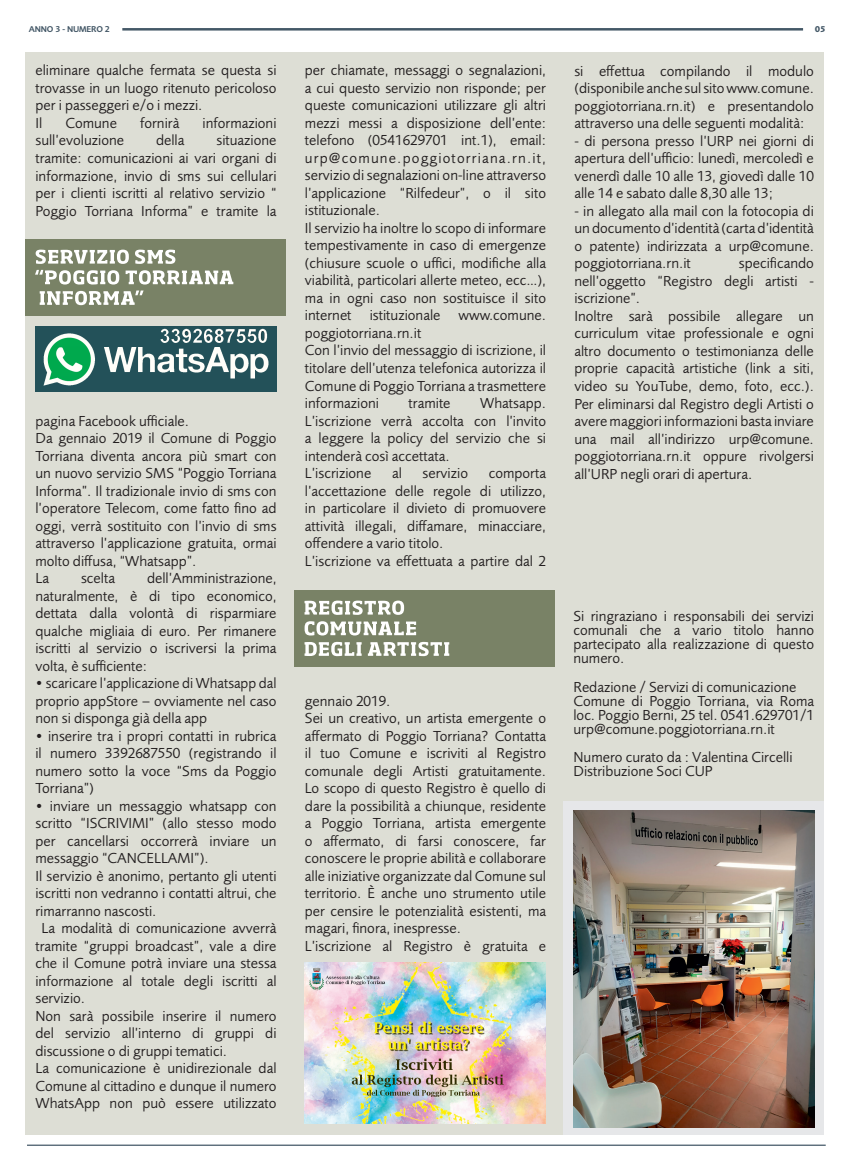
<style>
.page{position:relative;width:851px;height:1170px;background:#fff}
.page>*{position:absolute;margin:0;border:0;box-sizing:border-box;transform-origin:0 0}
.t1{font:15px/17.5px "Foundry Sans";color:#231f20}
.t2{font:600 8.75px "Foundry Sans";letter-spacing:-.02em;color:#445867}
.t3{font:700 8.75px "Foundry Sans";color:#445867}
</style>
<div class="page">
<hr style="left:27px;top:1144px;width:798px;height:1px;background:#445867">
<hr style="left:122px;top:28px;width:681px;height:3px;background:#445867">
<div style="left:25px;top:52px;width:798px;height:1082px;background:#ddded5"></div>
<div style="left:25px;top:239px;width:261px;height:76px;background:#798266"></div>
<svg style="left:40px;top:290px;width:103px;height:15px"></svg>
<svg style="left:35px;top:270px;width:198px;height:14px"></svg>
<svg style="left:36px;top:249px;width:139px;height:15px"></svg>
<img style="left:35px;top:326px;width:241px;height:66px">
<div style="left:294px;top:590px;width:261px;height:76px;background:#798266"></div>
<svg style="left:304px;top:641px;width:145px;height:15px"></svg>
<svg style="left:304px;top:621px;width:112px;height:14px"></svg>
<svg style="left:304px;top:600px;width:100px;height:15px"></svg>
<img style="left:304px;top:962px;width:241px;height:161px">
<div style="left:564px;top:801px;width:259px;height:333px;background:#e6e7e9"></div>
<img style="left:573px;top:810px;width:241px;height:317px">
<p class="t2" style="left:29px;top:23px;width:83px">ANNO 3 - NUMERO 2</p>
<p class="t3" style="left:814px;top:22px;width:12px">05</p>
<p class="t1" style="left:305px;top:60px;width:243px">per chiamate, messaggi o segnalazioni, a cui questo servizio non risponde; per queste comunicazioni utilizzare gli altri mezzi messi a disposizione dell’ente: telefono (0541629701 int.1), email: urp@comune.poggiotorriana.rn.it, servizio di segnalazioni on-line attraverso l’applicazione “Rilfedeur”, o il sito istituzionale.<br>Il servizio ha inoltre lo scopo di informare tempestivamente in caso di emergenze (chiusure scuole o uffici, modifiche alla viabilità, particolari allerte meteo, ecc…), ma in ogni caso non sostituisce il sito internet istituzionale www.comune. poggiotorriana.rn.it<br>Con l’invio del messaggio di iscrizione, il titolare dell’utenza telefonica autorizza il Comune di Poggio Torriana a trasmettere informazioni</p>
<p class="t1" style="left:35px;top:61px;width:242px">eliminare qualche fermata se questa si trovasse in un luogo ritenuto pericoloso per i passeggeri e/o i mezzi.<br>Il</p>
<p class="t1" style="left:574px;top:61px;width:241px;text-align:justify">si effettua compilando il modulo (disponibile anche sul sito www.comune. poggiotorriana.rn.it) e presentandolo attraverso una delle seguenti modalità:</p>
<p class="t1" style="left:574px;top:131px;width:241px;text-align:justify">- di persona presso l’URP nei giorni di apertura dell’ufficio: lunedì, mercoledì e venerdì dalle 10 alle 13, giovedì dalle 10 alle 14 e sabato dalle 8,30 alle 13;</p>
<p class="t1" style="left:574px;top:201px;width:241px;text-align:justify">- in allegato alla mail con la fotocopia di un documento d’identità (carta d’identità o patente) indirizzata a urp@comune. poggiotorriana.rn.it</p>
<p class="t1" style="left:65px;top:113px;width:53px">Comune</p>
<p class="t1" style="left:140px;top:113px;width:41px">fornirà</p>
<p class="t1" style="left:202px;top:113px;width:75px">informazioni</p>
<p class="t1" style="left:35px;top:131px;width:90px">sull’evoluzione</p>
<p class="t1" style="left:156px;top:131px;width:30px">della</p>
<p class="t1" style="left:35px;top:131px;width:242px;text-align:justify;text-indent:181px">situazione tramite: comunicazioni ai vari organi di informazione, invio di sms sui cellulari per i clienti iscritti al relativo servizio “ Poggio Torriana Informa” e tramite la</p>
<p class="t1" style="left:574px;top:253px;width:241px;text-indent:164px">specificando nell’oggetto “Registro degli artisti - iscrizione”.<br>Inoltre sarà possibile allegare un curriculum vitae professionale e ogni altro documento o testimonianza delle proprie capacità artistiche (link a siti, video su YouTube, demo, foto, ecc.).<br>Per eliminarsi dal Registro degli Artisti o avere maggiori informazioni basta inviare una mail all’indirizzo urp@comune. poggiotorriana.rn.it oppure rivolgersi all’URP negli orari di apertura.</p>
<p class="t1" style="left:305px;top:393px;width:242px;text-indent:175px">Whatsapp.<br>L’iscrizione verrà accolta con l’invito a leggere la policy del servizio che si intenderà così accettata.<br>L’iscrizione</p>
<p class="t1" style="left:408px;top:393px;width:43px">tramite</p>
<p class="t1" style="left:35px;top:411px;width:242px">pagina Facebook ufficiale.<br>Da gennaio 2019 il Comune di Poggio Torriana diventa ancora più smart con un nuovo servizio SMS “Poggio Torriana Informa”. Il tradizionale invio di sms con l’operatore Telecom, come fatto fino ad oggi, verrà sostituito con l’invio di sms attraverso l’applicazione gratuita, ormai molto diffusa, “Whatsapp”.<br>La</p>
<p class="t1" style="left:392px;top:463px;width:11px">al</p>
<p class="t1" style="left:422px;top:463px;width:47px">servizio</p>
<p class="t1" style="left:305px;top:463px;width:242px;text-indent:184px">comporta l’accettazione delle regole di utilizzo, in particolare il divieto di promuovere attività illegali, diffamare, minacciare, offendere a vario titolo.<br>L’iscrizione va effettuata a partire dal 2</p>
<p class="t1" style="left:35px;top:568px;width:242px;text-align:justify;text-indent:112px">dell’Amministrazione, naturalmente, è di tipo economico, dettata dalla volontà di risparmiare qualche migliaia di euro. Per rimanere iscritti al servizio o iscriversi la prima volta, è sufficiente:</p>
<p class="t1" style="left:35px;top:673px;width:242px;text-align:justify">• scaricare l’applicazione di Whatsapp dal proprio appStore – ovviamente nel caso non si disponga già della app</p>
<p class="t1" style="left:35px;top:725px;width:242px;text-align:justify">• inserire tra i propri contatti in rubrica il numero 3392687550 (registrando il numero sotto la voce “Sms da Poggio Torriana”)</p>
<p class="t1" style="left:35px;top:795px;width:242px">• inviare un messaggio whatsapp con</p>
<p class="t1" style="left:35px;top:813px;width:242px">scritto “ISCRIVIMI” (allo stesso modo</p>
<p class="t1" style="left:35px;top:830px;width:242px">per cancellarsi occorrerà inviare un</p>
<p class="t1" style="left:35px;top:848px;width:175px">messaggio “CANCELLAMI”).</p>
<p class="t1" style="left:35px;top:865px;width:242px">Il servizio è anonimo, pertanto gli utenti</p>
<p class="t1" style="left:35px;top:883px;width:242px">iscritti non vedranno i contatti altrui, che</p>
<p class="t1" style="left:35px;top:900px;width:122px">rimarranno nascosti.</p>
<p class="t1" style="left:42px;top:918px;width:236px">La modalità di comunicazione avverrà</p>
<p class="t1" style="left:35px;top:936px;width:242px">tramite “gruppi broadcast”, vale a dire</p>
<p class="t1" style="left:35px;top:953px;width:242px">che il Comune potrà inviare una stessa</p>
<p class="t1" style="left:35px;top:971px;width:242px">informazione al totale degli iscritti al</p>
<p class="t1" style="left:35px;top:988px;width:51px">servizio.</p>
<p class="t1" style="left:35px;top:1006px;width:242px">Non sarà possibile inserire il numero</p>
<p class="t1" style="left:35px;top:1023px;width:242px">del servizio all’interno di gruppi di</p>
<p class="t1" style="left:35px;top:1041px;width:193px">discussione o di gruppi tematici.</p>
<p class="t1" style="left:35px;top:1058px;width:242px">La comunicazione è unidirezionale dal</p>
<p class="t1" style="left:35px;top:1076px;width:242px">Comune al cittadino e dunque il numero</p>
<p class="t1" style="left:35px;top:1093px;width:242px">WhatsApp non può essere utilizzato</p>
<p class="t1" style="left:81px;top:568px;width:35px">scelta</p>
<p class="t1" style="left:573px;top:608px;width:242px;line-height:14px;text-align:justify">Si ringraziano i responsabili dei servizi comunali che a vario titolo hanno partecipato alla realizzazione di questo numero.</p>
<p class="t1" style="left:573px;top:678px;width:242px;line-height:14px">Redazione / Servizi di comunicazione Comune di Poggio Torriana, via Roma loc. Poggio Berni, 25 tel. 0541.629701/1 urp@comune.poggiotorriana.rn.it</p>
<p class="t1" style="left:573px;top:748px;width:220px;line-height:14px">Numero curato da : Valentina Circelli<br>Distribuzione Soci CUP</p>
<p class="t1" style="left:305px;top:691px;width:242px">gennaio 2019.<br>Sei un creativo, un artista emergente o affermato di Poggio Torriana? Contatta il tuo Comune e iscriviti al Registro comunale degli Artisti gratuitamente.<br>Lo scopo di questo Registro è quello di dare la possibilità a chiunque, residente a Poggio Torriana, artista emergente o affermato, di farsi conoscere, far conoscere le proprie abilità e collaborare alle iniziative organizzate dal Comune sul territorio. È anche uno strumento utile per censire le potenzialità esistenti, ma magari, finora, inespresse.<br>L’iscrizione al Registro è gratuita e</p>
</div>
